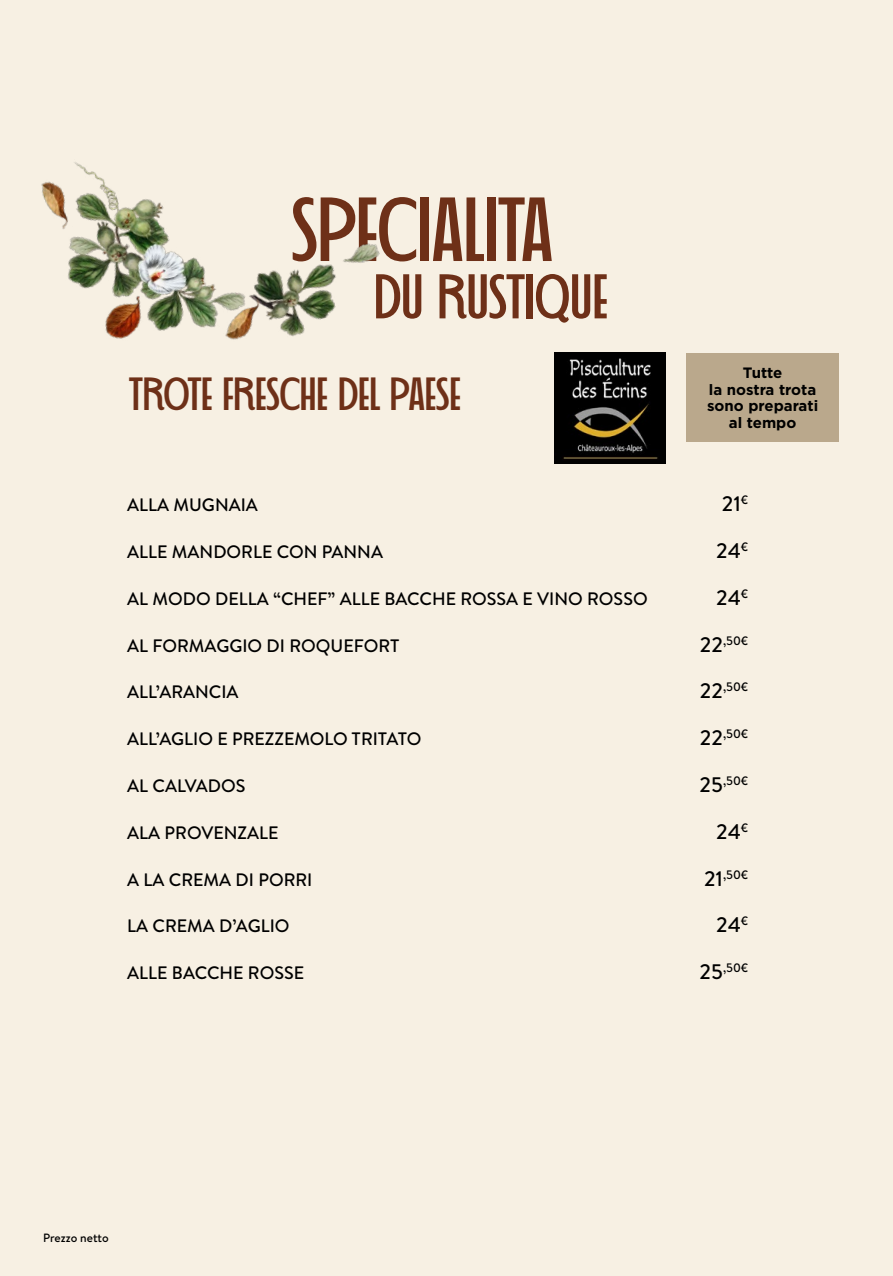
<style>
.page{position:relative;width:893px;height:1276px;background:#f7f0e3}
.page>*{position:absolute;margin:0;border:0;box-sizing:border-box;transform-origin:0 0}
.t1{font:90.75px "Decohead FREE Regular";color:#6e3018}
.t2{font:63px "Decohead FREE Regular";color:#6e3018}
.t3{font:46.5px "Decohead FREE Regular";color:#6e3018}
.t4{font:500 21px "Brandon Text";letter-spacing:-.01em;color:#000}
.t5{font:500 18px "Brandon Text";color:#000}
.t6{font:700 15px/16.5px "Gotham";color:#000;text-align:center}
.t7{font:500 12.3px "Brandon Text";color:#000}
.t8{font:500 12px "Brandon Text";color:#000}
.s1{font-size:21px}
</style>
<div class="page">
<div style="left:686px;top:353px;width:153px;height:88px;background:#baa88c"></div>
<img style="left:41px;top:162px;width:339px;height:178px">
<img style="left:554px;top:353px;width:111px;height:110px">
<h1 class="t1" style="left:292px;top:177px;width:263px">SPÉCIALITA</h1>
<h2 class="t2" style="left:374px;top:260px;width:235px">DU RUSTIQUE</h2>
<h3 class="t3" style="left:130px;top:367px;width:332px">TROTE FRESCHE DEL PAESE</h3>
<p class="t6" style="left:707px;top:365px;width:113px">Tutte<br>la nostra trota sono preparati al tempo</p>
<p class="t5" style="left:127px;top:492px;width:132px">ALLA MUGNAIA</p>
<p class="t4" style="left:722px;top:489px;width:28px">21<sup>€</sup></p>
<p class="t5" style="left:127px;top:539px;width:257px">ALLE MANDORLE CON PANNA</p>
<p class="t4" style="left:716px;top:536px;width:33px">24<sup>€</sup></p>
<p class="t5" style="left:127px;top:586px;width:522px">AL MODO DELLA “CHEF” ALLE BACCHE ROSSA E VINO ROSSO</p>
<p class="t4" style="left:716px;top:583px;width:33px">24<sup>€</sup></p>
<p class="t5" style="left:127px;top:633px;width:274px">AL FORMAGGIO DI ROQUEFORT</p>
<p class="t7" style="left:700px;top:632px;width:50px"><span class="s1">22</span>,50€</p>
<p class="t5" style="left:127px;top:679px;width:113px">ALL’ARANCIA</p>
<p class="t7" style="left:700px;top:678px;width:50px"><span class="s1">22</span>,50€</p>
<p class="t5" style="left:127px;top:726px;width:296px">ALL’AGLIO E PREZZEMOLO TRITATO</p>
<p class="t7" style="left:700px;top:725px;width:50px"><span class="s1">22</span>,50€</p>
<p class="t5" style="left:127px;top:773px;width:120px">AL CALVADOS</p>
<p class="t7" style="left:700px;top:772px;width:50px"><span class="s1">25</span>,50€</p>
<p class="t5" style="left:127px;top:820px;width:153px">ALA PROVENZALE</p>
<p class="t4" style="left:716px;top:817px;width:33px">24<sup>€</sup></p>
<p class="t5" style="left:127px;top:867px;width:187px">A LA CREMA DI PORRI</p>
<p class="t7" style="left:704px;top:866px;width:46px"><span class="s1">21</span>,50€</p>
<p class="t5" style="left:127px;top:913px;width:164px">LA CREMA D’AGLIO</p>
<p class="t4" style="left:716px;top:910px;width:33px">24<sup>€</sup></p>
<p class="t5" style="left:127px;top:960px;width:178px">ALLE BACCHE ROSSE</p>
<p class="t7" style="left:700px;top:959px;width:50px"><span class="s1">25</span>,50€</p>
<p class="t8" style="left:43px;top:1229px;width:67px">Prezzo netto</p>
</div>
